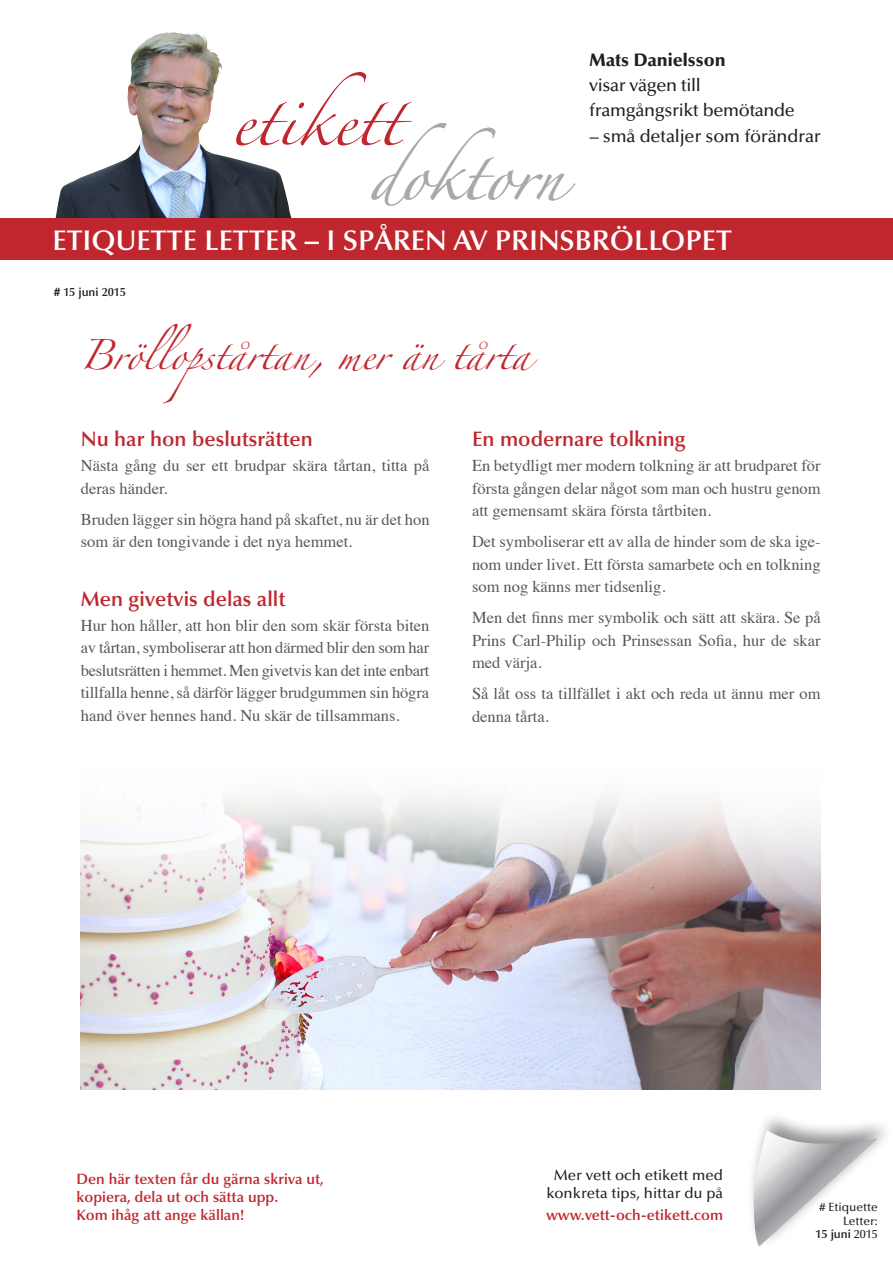
<style>
.page{position:relative;width:893px;height:1263px;background:#fff}
.page>*{position:absolute;margin:0;border:0;box-sizing:border-box;transform-origin:0 0}
.t1{font:45px "Zapfino";color:#a8a9ad}
.t2{font:600 28.5px "Optima";color:#fff}
.t3{font:27px "Zapfino";color:#c0262d}
.Rubrik_optima{font:600 21px "Optima";color:#c0262d}
.t4{font:500 18px "Optima";letter-spacing:-.02em;color:#231f20}
.t5{font:900 18px "Optima";color:#231f20}
.bröd{font:16.5px/22.5px "Times";color:#57585a;text-align:justify}
.rubrik2_omtima{font:600 15px/18px "Optima";color:#c0262d}
.rubrik2_omtima-2{font:500 15px/18px "Optima";color:#231f20;text-align:center}
.t6{font:500 12px/13.5px "Optima";color:#231f20;text-align:right}
.t7{font:600 12px "Optima";color:#231f20}
.s1{font-weight:900}
.s2{font-weight:600}
</style>
<div class="page">
<img style="left:49px;top:32px;width:249px;height:187px">
<svg style="left:236px;top:67px;width:176px;height:85px"></svg>
<div style="left:404px;top:127px;width:9px;height:20px;background:#fff"></div>
<div style="left:0;top:219px;width:893px;height:41px;background:#c0262d"></div>
<div style="left:746px;top:1108px;width:147px;height:149px;background:#231f20;opacity:.5"></div>
<svg style="left:753px;top:1130px;width:125px;height:116px"></svg>
<img style="left:81px;top:796px;width:740px;height:293px">
<p class="t5" style="left:589px;top:49px;width:138px">Mats Danielsson</p>
<p class="t4" style="left:589px;top:75px;width:113px">visar vägen till</p>
<p class="t4" style="left:589px;top:100px;width:207px">framgångsrikt bemötande</p>
<p class="t1" style="left:369px;top:157px;width:195px">doktorn</p>
<p class="t2" style="left:52px;top:224px;width:681px">Etiquette Letter – i spåren av prinsbröllopet</p>
<p class="t4" style="left:590px;top:126px;width:233px">– små detaljer som förändrar</p>
<p class="t7" style="left:54px;top:285px;width:73px"><span class="s1">#</span> 15 juni 2015</p>
<p class="t3" style="left:80px;top:344px;width:452px">Bröllopstårtan, mer än tårta</p>
<p class="Rubrik_optima" style="left:81px;top:427px;width:234px">Nu har hon beslutsrätten</p>
<p class="bröd" style="left:81px;top:453px;width:350px">Nästa gång du ser ett brudpar skära tårtan, titta på deras händer.</p>
<p class="bröd" style="left:81px;top:506px;width:350px">Bruden lägger sin högra hand på skaftet, nu är det hon som är den tongivande i det nya hemmet.</p>
<p class="Rubrik_optima" style="left:81px;top:587px;width:206px">Men givetvis delas allt</p>
<p class="bröd" style="left:81px;top:613px;width:350px">Hur hon håller, att hon blir den som skär första biten av tårtan, symboliserar att hon därmed blir den som har beslutsrätten i hemmet. Men givetvis kan det inte enbart tillfalla henne, så därför lägger brudgummen sin högra hand över hennes hand. Nu skär de tillsammans.</p>
<p class="Rubrik_optima" style="left:472px;top:427px;width:215px">En modernare tolkning</p>
<p class="bröd" style="left:472px;top:453px;width:350px">En betydligt mer modern tolkning är att brudparet för första gången delar något som man och hustru genom att gemensamt skära första tårtbiten.</p>
<p class="bröd" style="left:472px;top:529px;width:350px">Det symboliserar ett av alla de hinder som de ska ige&shy;nom under livet. Ett första samarbete och en tolkning som nog känns mer tidsenlig.</p>
<p class="bröd" style="left:472px;top:605px;width:350px">Men det finns mer symbolik och sätt att skära. Se på Prins Carl-Philip och Prinsessan Sofia, hur de skar med värja.</p>
<p class="bröd" style="left:472px;top:681px;width:350px">Så låt oss ta tillfället i akt och reda ut ännu mer om denna tårta.</p>
<p class="rubrik2_omtima" style="left:77px;top:1170px;width:249px">Den här texten får du gärna skriva ut, kopiera, dela ut och sätta upp.<br>Kom ihåg att ange källan!</p>
<p class="rubrik2_omtima-2" style="left:546px;top:1166px;width:178px">Mer vett och etikett med konkreta tips, hittar du på</p>
<p class="rubrik2_omtima" style="left:546px;top:1206px;width:179px">www.vett-och-etikett.com</p>
<p class="t6" style="left:815px;top:1201px;width:64px"># Etiquette<br>Letter:<br><span class="s2">15 juni</span> 2015</p>
</div>
